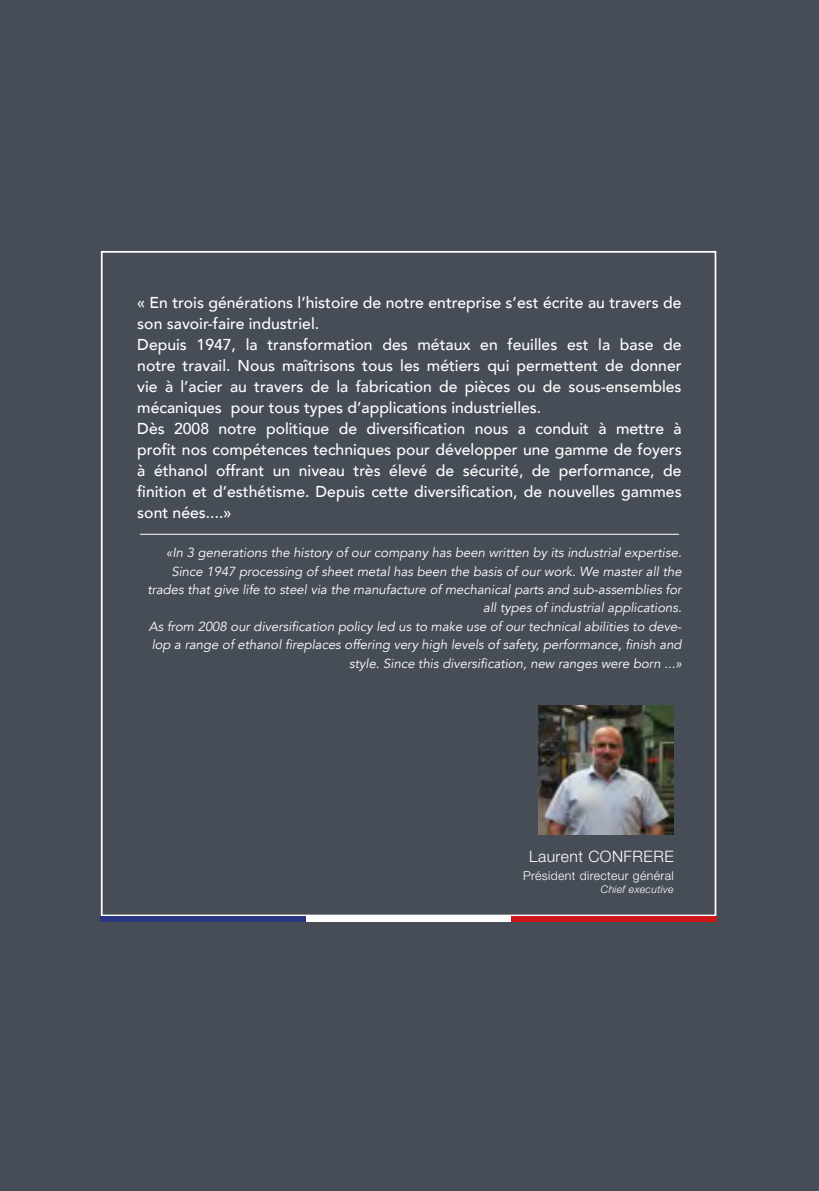
<style>
.page{position:relative;width:819px;height:1191px;background:#474d57}
.page>*{position:absolute;margin:0;border:0;box-sizing:border-box;transform-origin:0 0}
.t1{font:500 15.75px/21px "Avenir";color:#fff}
.t2{font:300 15.75px "Helvetica Neue LT Std";letter-spacing:.03em;color:#fff}
.t3{font:italic 13.12px/18.4px "Avenir";color:#fff;text-align:right}
.t4{font:300 12.25px "Helvetica Neue LT Std";letter-spacing:.03em;color:#fff}
.t5{font:italic 300 10.5px "Helvetica Neue LT Std";letter-spacing:.03em;color:#fff}
</style>
<div class="page">
<div style="left:101px;top:916px;width:205px;height:6px;background:#283583"></div>
<div style="left:306px;top:916px;width:205px;height:6px;background:#fff"></div>
<div style="left:511px;top:916px;width:205px;height:6px;background:#cd1719"></div>
<img style="left:539px;top:705px;width:134px;height:129px">
<hr style="left:140px;top:534px;width:539px;height:1px;background:#fff">
<p class="t1" style="left:137px;top:291px;width:546px">« En trois générations l’histoire de notre entreprise s’est écrite au travers de son savoir-faire industriel.<br>Depuis 1947, la transformation des métaux en feuilles est la base de notre travail. Nous maîtrisons tous les métiers qui permettent de donner vie à l’acier au travers de la fabrication de pièces ou de sous-ensembles mécaniques pour tous types d’applications industrielles.<br>Dès 2008 notre politique de diversification nous a conduit à mettre à profit nos compétences techniques pour développer une gamme de foyers à éthanol offrant un niveau très élevé de sécurité, de performance, de finition et d’esthétisme. Depuis cette diversification, de nouvelles gammes sont nées....»</p>
<p class="t3" style="left:147px;top:544px;width:535px">«In 3 generations the history of our company has been written by its industrial expertise.<br>Since 1947 processing of sheet metal has been the basis of our work. We master all the trades that give life to steel via the manufacture of mechanical parts and sub-assemblies for all types of industrial applications.<br>As from 2008 our diversification policy led us to make use of our technical abilities to deve&shy;lop a range of ethanol fireplaces offering very high levels of safety, performance, finish and style. Since this diversification, new ranges were born ...»</p>
<p class="t2" style="left:529px;top:846px;width:146px">Laurent CONFRERE</p>
<p class="t4" style="left:523px;top:868px;width:152px">Président directeur général</p>
<p class="t5" style="left:601px;top:883px;width:74px">Chief executive</p>
</div>
